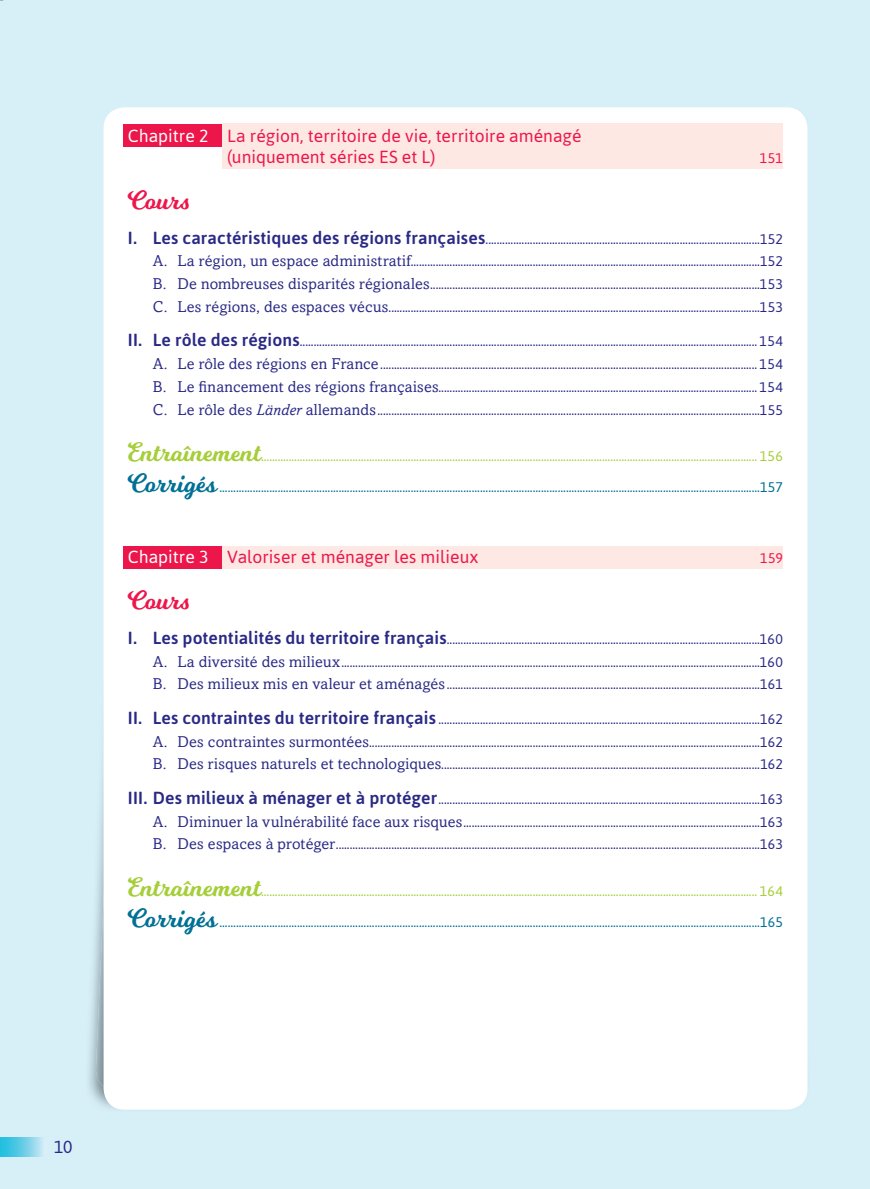
<style>
.page{position:relative;width:870px;height:1189px;background:#d7eff7}
.page>*{position:absolute;margin:0;border:0;box-sizing:border-box;transform-origin:0 0}
.t1{font:26.25px "Milkshake";letter-spacing:.005em;color:#ed164b}
.t2{font:17.5px/21px "Asap";color:#ed164b}
.t3{font:17.5px "Asap";color:#2a2a86}
.t4{font:14px/22.8px "Asap";letter-spacing:.005em;color:#2a2a86;text-align:justify}
.t5{font:14px "Asap";letter-spacing:.005em;color:#007095}
.t6{font:14px "Asap";letter-spacing:.025em;color:#a6ce39}
.t7{font:14px "Asap";letter-spacing:.015em;color:#ed164b}
.s1{color:#fff}
.s2{font-weight:500;font-size:17.5px}
.s3{font-family:"Amasis MT Std";font-size:15.75px}
.s4{font-family:"Amasis MT Std";font-style:italic;font-size:15.75px}
.s5{font-family:"Milkshake";font-size:26.25px}
</style>
<div class="page">
<div style="left:0;top:1137px;width:44px;height:19px;background:linear-gradient(to right,#10b9dd,#c0e4f2)"></div>
<img style="left:89px;top:662px;width:719px;height:448px">
<div style="left:104px;top:107px;width:703px;height:1002px;background:#fff;border-radius:21px"></div>
<div style="left:123px;top:124px;width:99px;height:23px;background:#ed164b"></div>
<div style="left:222px;top:123px;width:561px;height:46px;background:#fde8e3"></div>
<div style="left:123px;top:546px;width:99px;height:22px;background:#ed164b"></div>
<div style="left:222px;top:546px;width:561px;height:22px;background:#fde8e3"></div>
<p class="t2" style="left:227px;top:126px;width:356px;text-indent:-99px"><span class="s1">Chapitre 2</span> La région, territoire de vie, territoire aménagé (uniquement séries ES et L)</p>
<p class="t7" style="left:760px;top:152px;width:24px">151</p>
<h1 class="t1" style="left:128px;top:191px;width:62px">Cours</h1>
<p class="t4" style="left:153px;top:228px;width:632px;text-indent:-25px"><span class="s2">I. Les caractéristiques des régions françaises</span> ...................................................................................................152<br><span class="s3">A. La région, un espace administratif</span>..............................................................................................................................152<br><span class="s3">B. De nombreuses disparités régionales</span> .......................................................................................................................153<br><span class="s3">C. Les régions, des espaces vécus</span> ......................................................................................................................................153</p>
<p class="t4" style="left:153px;top:331px;width:632px;text-indent:-25px"><span class="s2">II. Le rôle des régions</span> ..................................................................................................................................................................... 154<br><span class="s3">A. Le rôle des régions en France</span> ........................................................................................................................................ 154<br><span class="s3">B. Le financement des régions françaises</span>................................................................................................................... 154<br><span class="s3">C. Le rôle des</span> <span class="s4">Länder</span> <span class="s3">allemands</span> ..........................................................................................................................................155</p>
<p class="t6" style="left:128px;top:450px;width:656px"><span class="s5">Entraînement</span>................................................................................................................................................................................... 156</p>
<p class="t5" style="left:128px;top:482px;width:656px"><span class="s5">Corrigés</span> ...................................................................................................................................................................................................157</p>
<p class="t2" style="left:128px;top:548px;width:352px"><span class="s1">Chapitre 3</span> Valoriser et ménager les milieux</p>
<p class="t7" style="left:760px;top:552px;width:24px">159</p>
<h1 class="t1" style="left:128px;top:591px;width:62px">Cours</h1>
<p class="t4" style="left:153px;top:629px;width:632px;text-indent:-25px"><span class="s2">I. Les potentialités du territoire français</span> .................................................................................................................160<br><span class="s3">A. La diversité des milieux</span> .......................................................................................................................................................160<br><span class="s3">B. Des milieux mis en valeur et aménagés</span> .................................................................................................................161</p>
<p class="t4" style="left:153px;top:708px;width:632px;text-indent:-25px"><span class="s2">II. Les contraintes du territoire français</span> ....................................................................................................................162<br><span class="s3">A. Des contraintes surmontées</span>.............................................................................................................................................162<br><span class="s3">B. Des risques naturels et technologiques</span>...................................................................................................................162</p>
<p class="t4" style="left:153px;top:788px;width:632px;text-indent:-25px"><span class="s2">III. Des milieux à ménager et à protéger</span> ....................................................................................................................163<br><span class="s3">A. Diminuer la vulnérabilité face aux risques</span> ...........................................................................................................163<br><span class="s3">B. Des espaces à protéger</span> .........................................................................................................................................................163</p>
<p class="t6" style="left:128px;top:885px;width:656px"><span class="s5">Entraînement</span>................................................................................................................................................................................... 164</p>
<p class="t5" style="left:128px;top:916px;width:656px"><span class="s5">Corrigés</span> ...................................................................................................................................................................................................165</p>
<p class="t3" style="left:54px;top:1139px;width:20px">10</p>
</div>
